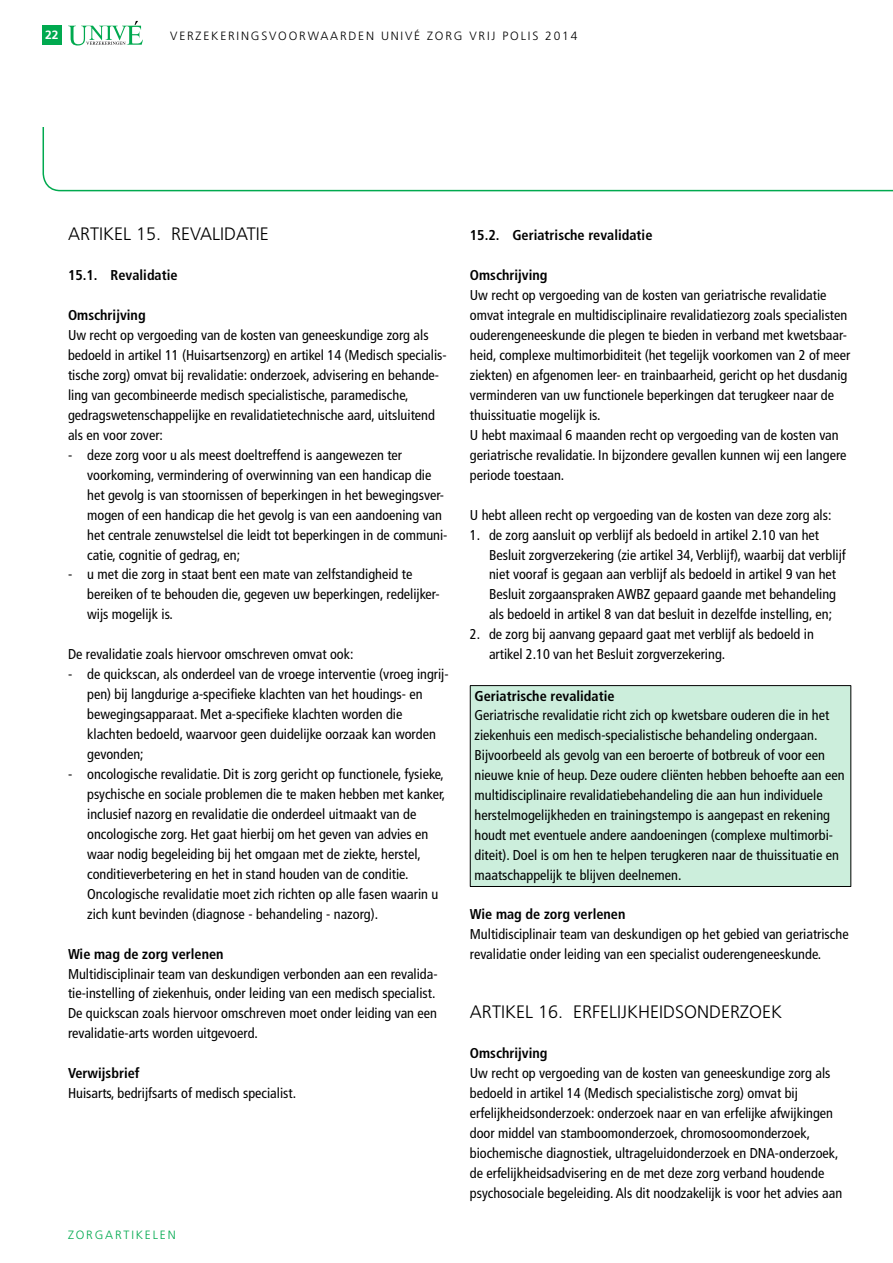
<style>
.page{position:relative;width:893px;height:1263px;background:#fff}
.page>*{position:absolute;margin:0;border:0;box-sizing:border-box;transform-origin:0 0}
.t1{font:300 18px "Frutiger";color:#000}
.t2{font:condensed 14.25px/20px "Frutiger";color:#000}
.t3{font:700 condensed 14.25px "Frutiger";color:#000}
.t4{font:300 12px "Frutiger";letter-spacing:.15em;color:#000}
.t5{font:300 12px "Frutiger";color:#00a94f}
.t6{font:700 12px "Frutiger";color:#fff}
</style>
<div class="page">
<svg style="left:43px;top:127px;width:850px;height:64px"></svg>
<div style="left:43px;top:26px;width:19px;height:19px;background:#00a94f"></div>
<svg style="left:68px;top:21px;width:75px;height:25px"></svg>
<div style="left:470px;top:686px;width:381px;height:200px;background:#cceedc"></div>
<hr style="left:470px;top:685px;width:381px;height:1px;background:#000">
<hr style="left:470px;top:686px;width:1px;height:200px;background:#000">
<hr style="left:850px;top:686px;width:1px;height:200px;background:#000">
<hr style="left:470px;top:886px;width:381px;height:1px;background:#000">
<p class="t6" style="left:45px;top:27px;width:15px">22</p>
<p class="t4" style="left:170px;top:29px;width:409px">VERZEKERINGSVOORWAARDEN UNIVÉ ZORG VRIJ POLIS 2014</p>
<p class="t1" style="left:68px;top:224px;width:202px">ARTIKEL 15. REVALIDATIE</p>
<p class="t3" style="left:68px;top:267px;width:111px">15.1. Revalidatie</p>
<p class="t3" style="left:68px;top:307px;width:79px">Omschrijving</p>
<p class="t2" style="left:68px;top:325px;width:380px">Uw recht op vergoeding van de kosten van geneeskundige zorg als bedoeld in artikel 11 (Huisartsenzorg) en artikel 14 (Medisch specialis&shy;tische zorg) omvat bij revalidatie: onderzoek, advisering en behande&shy;ling van gecombineerde medisch specialistische, paramedische, gedragswetenschappelijke en revalidatietechnische aard, uitsluitend als en voor zover:</p>
<p class="t2" style="left:87px;top:445px;width:362px;text-indent:-19px">- deze zorg voor u als meest doeltreffend is aangewezen ter voorkoming, vermindering of overwinning van een handicap die het gevolg is van stoornissen of beperkingen in het bewegingsver&shy;mogen of een handicap die het gevolg is van een aandoening van het centrale zenuwstelsel die leidt tot beperkingen in de communi&shy;catie, cognitie of gedrag, en;</p>
<p class="t2" style="left:87px;top:565px;width:354px;text-indent:-19px">- u met die zorg in staat bent een mate van zelfstandigheid te bereiken of te behouden die, gegeven uw beperkingen, redelijker&shy;wijs mogelijk is.</p>
<p class="t2" style="left:68px;top:644px;width:287px">De revalidatie zoals hiervoor omschreven omvat ook:</p>
<p class="t2" style="left:87px;top:664px;width:363px;text-indent:-19px">- de quickscan, als onderdeel van de vroege interventie (vroeg ingrij&shy;pen) bij langdurige a-specifieke klachten van het houdings- en bewegingsapparaat. Met a-specifieke klachten worden die klachten bedoeld, waarvoor geen duidelijke oorzaak kan worden gevonden;</p>
<p class="t2" style="left:87px;top:764px;width:360px;text-indent:-19px">- oncologische revalidatie. Dit is zorg gericht op functionele, fysieke, psychische en sociale problemen die te maken hebben met kanker, inclusief nazorg en revalidatie die onderdeel uitmaakt van de oncologische zorg. Het gaat hierbij om het geven van advies en waar nodig begeleiding bij het omgaan met de ziekte, herstel, conditieverbetering en het in stand houden van de conditie.<br>Oncologische revalidatie moet zich richten op alle fasen waarin u zich kunt bevinden (diagnose - behandeling - nazorg).</p>
<p class="t3" style="left:68px;top:945px;width:157px">Wie mag de zorg verlenen</p>
<p class="t2" style="left:68px;top:964px;width:371px">Multidisciplinair team van deskundigen verbonden aan een revalida&shy;tie-instelling of ziekenhuis, onder leiding van een medisch specialist.<br>De quickscan zoals hiervoor omschreven moet onder leiding van een revalidatie-arts worden uitgevoerd.</p>
<p class="t3" style="left:68px;top:1065px;width:73px">Verwijsbrief</p>
<p class="t2" style="left:68px;top:1083px;width:230px">Huisarts, bedrijfsarts of medisch specialist.</p>
<p class="t5" style="left:68px;top:1228px;width:18px">ZORG</p>
<p class="t5" style="left:105px;top:1228px;width:40px">ART IKELEN</p>
<p class="t3" style="left:470px;top:227px;width:184px">15.2. Geriatrische revalidatie</p>
<p class="t3" style="left:470px;top:267px;width:79px">Omschrijving</p>
<p class="t2" style="left:470px;top:285px;width:382px">Uw recht op vergoeding van de kosten van geriatrische revalidatie omvat integrale en multidisciplinaire revalidatiezorg zoals specialisten ouderengeneeskunde die plegen te bieden in verband met kwetsbaar&shy;heid, complexe multimorbiditeit (het tegelijk voorkomen van 2 of meer ziekten) en afgenomen leer- en trainbaarheid, gericht op het dusdanig verminderen van uw functionele beperkingen dat terugkeer naar de thuissituatie mogelijk is.<br>U hebt maximaal 6 maanden recht op vergoeding van de kosten van geriatrische revalidatie. In bijzondere gevallen kunnen wij een langere periode toestaan.</p>
<p class="t2" style="left:470px;top:505px;width:363px">U hebt alleen recht op vergoeding van de kosten van deze zorg als:</p>
<p class="t2" style="left:489px;top:525px;width:358px;text-indent:-19px">1. de zorg aansluit op verblijf als bedoeld in artikel 2.10 van het Besluit zorgverzekering (zie artikel 34, Verblijf), waarbij dat verblijf niet vooraf is gegaan aan verblijf als bedoeld in artikel 9 van het Besluit zorgaanspraken AWBZ gepaard gaande met behandeling als bedoeld in artikel 8 van dat besluit in dezelfde instelling, en;</p>
<p class="t2" style="left:489px;top:624px;width:326px;text-indent:-19px">2. de zorg bij aanvang gepaard gaat met verblijf als bedoeld in artikel 2.10 van het Besluit zorgverzekering.</p>
<p class="t3" style="left:474px;top:687px;width:142px">Geriatrische revalidatie</p>
<p class="t2" style="left:474px;top:706px;width:372px">Geriatrische revalidatie richt zich op kwetsbare ouderen die in het ziekenhuis een medisch-specialistische behandeling ondergaan.<br>Bijvoorbeeld als gevolg van een beroerte of botbreuk of voor een nieuwe knie of heup. Deze oudere cliënten hebben behoefte aan een multidisciplinaire revalidatiebehandeling die aan hun individuele herstelmogelijkheden en trainingstempo is aangepast en rekening houdt met eventuele andere aandoeningen (complexe multimorbi&shy;diteit). Doel is om hen te helpen terugkeren naar de thuissituatie en maatschappelijk te blijven deelnemen.</p>
<p class="t3" style="left:470px;top:905px;width:157px">Wie mag de zorg verlenen</p>
<p class="t2" style="left:470px;top:924px;width:380px">Multidisciplinair team van deskundigen op het gebied van geriatrische revalidatie onder leiding van een specialist ouderengeneeskunde.</p>
<p class="t1" style="left:470px;top:1002px;width:314px">ARTIKEL 16. ERFELIJKHEIDSONDERZOEK</p>
<p class="t3" style="left:470px;top:1045px;width:79px">Omschrijving</p>
<p class="t2" style="left:470px;top:1063px;width:374px">Uw recht op vergoeding van de kosten van geneeskundige zorg als bedoeld in artikel 14 (Medisch specialistische zorg) omvat bij erfelijkheidsonderzoek: onderzoek naar en van erfelijke afwijkingen door middel van stamboomonderzoek, chromosoomonderzoek, biochemische diagnostiek, ultrageluidonderzoek en DNA-onderzoek, de erfelijkheidsadvisering en de met deze zorg verband houdende psychosociale begeleiding. Als dit noodzakelijk is voor het advies aan</p>
</div>
